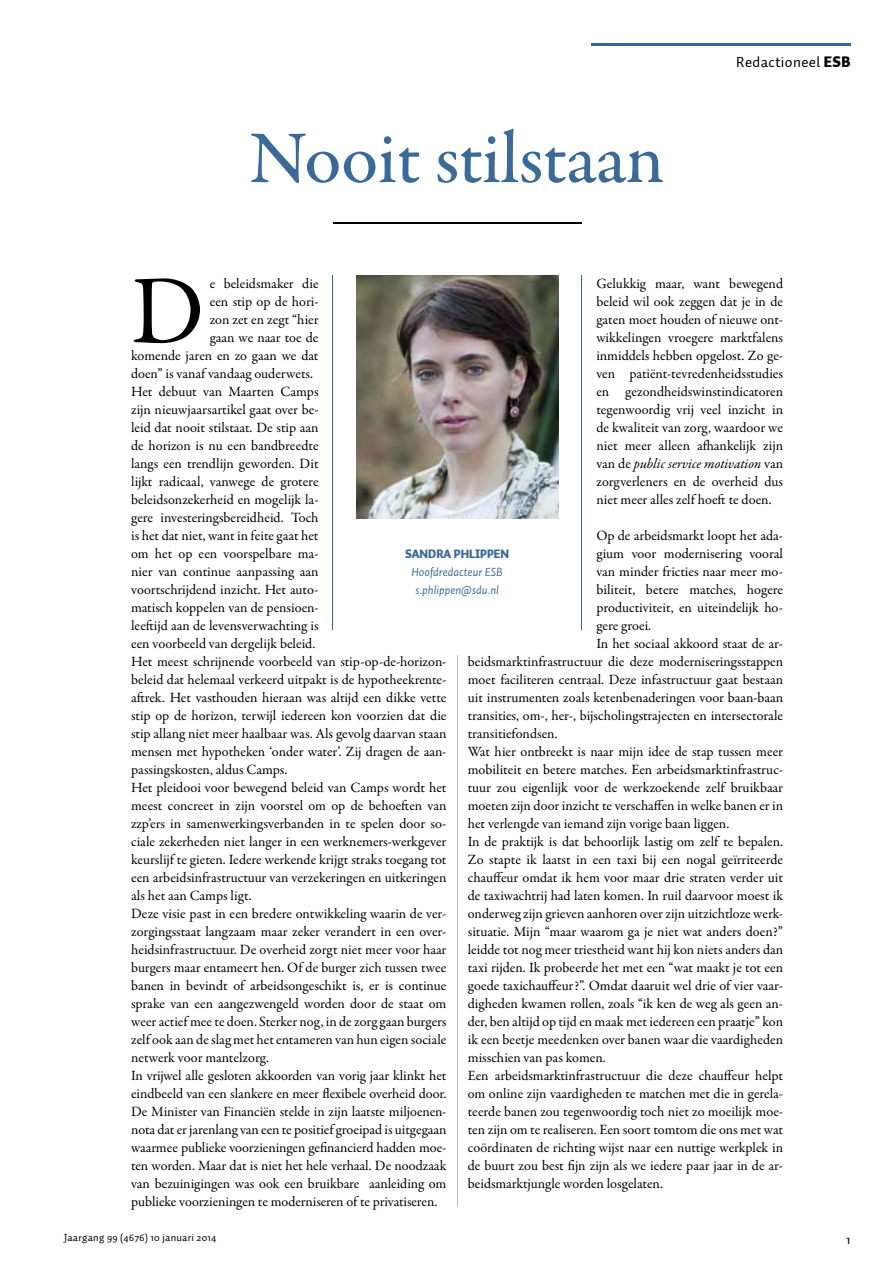
<style>
.page{position:relative;width:893px;height:1263px;background:#fff}
.page>*{position:absolute;margin:0;border:0;box-sizing:border-box;transform-origin:0 0}
.t1{font:97.65px "Garamond Premr Pro";color:#000}
.t2{font:500 75px "Garamond Premr Pro";letter-spacing:-.005em;color:#3b6a98}
.t3{font:15px "Auto 1";letter-spacing:.025em;color:#000}
.t4{font:14.25px/18px "Garamond Premr Pro";color:#000;text-align:justify}
.t5{font:13.5px "Auto 1";color:#000}
.t6{font:italic 12px/18px "Auto 1";color:#3b6a98;text-align:center}
.t7{font:900 12px "Auto 1";color:#3b6a98}
.t8{font:10.5px "Auto 1";letter-spacing:.025em;color:#000}
.s1{font-weight:900}
.s2{font-style:italic}
</style>
<div class="page">
<hr style="left:591px;top:43px;width:259px;height:2px;background:#306997">
<hr style="left:333px;top:222px;width:248px;height:2px;background:#000">
<hr style="left:457px;top:655px;width:1px;height:551px;background:#306997">
<hr style="left:581px;top:276px;width:1px;height:354px;background:#306997">
<hr style="left:333px;top:276px;width:1px;height:354px;background:#306997">
<img style="left:356px;top:276px;width:202px;height:242px">
<h2 class="t2" style="left:250px;top:113px;width:416px">Nooit stilstaan</h2>
<p class="t3" style="left:736px;top:53px;width:116px">Redactioneel <span class="s1">ESB</span></p>
<p class="t4" style="left:596px;top:275px;width:188px">Gelukkig maar, want bewegend beleid wil ook zeggen dat je in de gaten moet houden of nieuwe ont&shy;wikkelingen vroegere marktfalens inmiddels hebben opgelost. Zo ge&shy;ven patiënt-tevredenheidsstudies en gezondheidswinstindicatoren tegenwoordig vrij veel inzicht in de kwaliteit van zorg, waardoor we niet meer alleen afhankelijk zijn van de <span class="s2">public service motivation</span> van zorgverleners en de overheid dus niet meer alles zelf hoeft te doen.</p>
<p class="t4" style="left:596px;top:527px;width:188px">Op de arbeidsmarkt loopt het ada-</p>
<p class="t4" style="left:596px;top:545px;width:188px">gium voor modernisering vooral</p>
<p class="t4" style="left:596px;top:563px;width:188px">van minder fricties naar meer mo-</p>
<p class="t4" style="left:596px;top:581px;width:188px">biliteit, betere matches, hogere</p>
<p class="t4" style="left:596px;top:599px;width:188px">productiviteit, en uiteindelijk ho-</p>
<p class="t4" style="left:596px;top:617px;width:56px">gere groei.</p>
<p class="t4" style="left:596px;top:635px;width:188px">In het sociaal akkoord staat de ar-</p>
<p class="t4" style="left:468px;top:653px;width:317px">beidsmarktinfrastructuur die deze moderniseringsstappen</p>
<p class="t4" style="left:468px;top:671px;width:317px">moet faciliteren centraal. Deze infastructuur gaat bestaan</p>
<p class="t4" style="left:468px;top:689px;width:317px">uit instrumenten zoals ketenbenaderingen voor baan-baan</p>
<p class="t4" style="left:468px;top:707px;width:317px">transities, om-, her-, bijscholingstrajecten en intersectorale</p>
<p class="t4" style="left:468px;top:725px;width:91px">transitiefondsen.</p>
<p class="t4" style="left:468px;top:743px;width:317px">Wat hier ontbreekt is naar mijn idee de stap tussen meer</p>
<p class="t4" style="left:468px;top:761px;width:317px">mobiliteit en betere matches. Een arbeidsmarktinfrastruc-</p>
<p class="t4" style="left:468px;top:779px;width:317px">tuur zou eigenlijk voor de werkzoekende zelf bruikbaar</p>
<p class="t4" style="left:468px;top:797px;width:317px">moeten zijn door inzicht te verschaffen in welke banen er in</p>
<p class="t4" style="left:468px;top:815px;width:263px">het verlengde van iemand zijn vorige baan liggen.</p>
<p class="t4" style="left:468px;top:833px;width:317px">In de praktijk is dat behoorlijk lastig om zelf te bepalen.</p>
<p class="t4" style="left:468px;top:851px;width:317px">Zo stapte ik laatst in een taxi bij een nogal geïrriteerde</p>
<p class="t4" style="left:468px;top:869px;width:317px">chauffeur omdat ik hem voor maar drie straten verder uit</p>
<p class="t4" style="left:468px;top:887px;width:317px">de taxiwachtrij had laten komen. In ruil daarvoor moest ik</p>
<p class="t4" style="left:468px;top:905px;width:317px">onderweg zijn grieven aanhoren over zijn uitzichtloze werk-</p>
<p class="t4" style="left:468px;top:923px;width:317px">situatie. Mijn “maar waarom ga je niet wat anders doen?”</p>
<p class="t4" style="left:468px;top:941px;width:317px">leidde tot nog meer triestheid want hij kon niets anders dan</p>
<p class="t4" style="left:468px;top:959px;width:317px">taxi rijden. Ik probeerde het met een “wat maakt je tot een</p>
<p class="t4" style="left:468px;top:977px;width:317px">goede taxichauffeur?”. Omdat daaruit wel drie of vier vaar-</p>
<p class="t4" style="left:468px;top:995px;width:317px">digheden kwamen rollen, zoals “ik ken de weg als geen an-</p>
<p class="t4" style="left:468px;top:1013px;width:317px">der, ben altijd op tijd en maak met iedereen een praatje” kon</p>
<p class="t4" style="left:468px;top:1031px;width:317px">ik een beetje meedenken over banen waar die vaardigheden</p>
<p class="t4" style="left:468px;top:1049px;width:140px">misschien van pas komen.</p>
<p class="t4" style="left:468px;top:1067px;width:317px">Een arbeidsmarktinfrastructuur die deze chauffeur helpt</p>
<p class="t4" style="left:468px;top:1085px;width:317px">om online zijn vaardigheden te matchen met die in gerela-</p>
<p class="t4" style="left:468px;top:1103px;width:317px">teerde banen zou tegenwoordig toch niet zo moeilijk moe-</p>
<p class="t4" style="left:468px;top:1121px;width:317px">ten zijn om te realiseren. Een soort tomtom die ons met wat</p>
<p class="t4" style="left:468px;top:1139px;width:317px">coördinaten de richting wijst naar een nuttige werkplek in</p>
<p class="t4" style="left:468px;top:1157px;width:317px">de buurt zou best fijn zijn als we iedere paar jaar in de ar-</p>
<p class="t4" style="left:468px;top:1175px;width:197px">beidsmarktjungle worden losgelaten.</p>
<h1 class="t1" style="left:131px;top:253px;width:75px">D</h1>
<p class="t4" style="left:210px;top:275px;width:110px">e beleidsmaker die</p>
<p class="t4" style="left:210px;top:293px;width:110px">een stip op de hori-</p>
<p class="t4" style="left:210px;top:311px;width:110px">zon zet en zegt “hier</p>
<p class="t4" style="left:210px;top:329px;width:110px">gaan we naar toe de</p>
<p class="t4" style="left:131px;top:347px;width:189px">komende jaren en zo gaan we dat</p>
<p class="t4" style="left:131px;top:365px;width:184px">doen” is vanaf vandaag ouderwets.</p>
<p class="t4" style="left:131px;top:383px;width:189px">Het debuut van Maarten Camps</p>
<p class="t4" style="left:131px;top:401px;width:189px">zijn nieuwjaarsartikel gaat over be-</p>
<p class="t4" style="left:131px;top:419px;width:189px">leid dat nooit stilstaat. De stip aan</p>
<p class="t4" style="left:131px;top:437px;width:189px">de horizon is nu een bandbreedte</p>
<p class="t4" style="left:131px;top:455px;width:189px">langs een trendlijn geworden. Dit</p>
<p class="t4" style="left:131px;top:473px;width:189px">lijkt radicaal, vanwege de grotere</p>
<p class="t4" style="left:131px;top:491px;width:189px">beleidsonzekerheid en mogelijk la-</p>
<p class="t4" style="left:131px;top:509px;width:189px">gere investeringsbereidheid. Toch</p>
<p class="t4" style="left:131px;top:527px;width:189px">is het dat niet, want in feite gaat het</p>
<p class="t4" style="left:131px;top:545px;width:189px">om het op een voorspelbare ma-</p>
<p class="t4" style="left:131px;top:563px;width:189px">nier van continue aanpassing aan</p>
<p class="t4" style="left:131px;top:581px;width:189px">voortschrijdend inzicht. Het auto-</p>
<p class="t4" style="left:131px;top:599px;width:189px">matisch koppelen van de pensioen-</p>
<p class="t4" style="left:131px;top:617px;width:189px">leeftijd aan de levensverwachting is</p>
<p class="t4" style="left:131px;top:635px;width:186px">een voorbeeld van dergelijk beleid.</p>
<p class="t4" style="left:131px;top:653px;width:317px">Het meest schrijnende voorbeeld van stip-op-de-horizon-</p>
<p class="t4" style="left:131px;top:671px;width:317px">beleid dat helemaal verkeerd uitpakt is de hypotheekrente-</p>
<p class="t4" style="left:131px;top:689px;width:317px">aftrek. Het vasthouden hieraan was altijd een dikke vette</p>
<p class="t4" style="left:131px;top:707px;width:317px">stip op de horizon, terwijl iedereen kon voorzien dat die</p>
<p class="t4" style="left:131px;top:725px;width:317px">stip allang niet meer haalbaar was. Als gevolg daarvan staan</p>
<p class="t4" style="left:131px;top:743px;width:317px">mensen met hypotheken ‘onder water’. Zij dragen de aan-</p>
<p class="t4" style="left:131px;top:761px;width:158px">passingskosten, aldus Camps.</p>
<p class="t4" style="left:131px;top:779px;width:317px">Het pleidooi voor bewegend beleid van Camps wordt het</p>
<p class="t4" style="left:131px;top:797px;width:317px">meest concreet in zijn voorstel om op de behoeften van</p>
<p class="t4" style="left:131px;top:815px;width:317px">zzp’ers in samenwerkingsverbanden in te spelen door so-</p>
<p class="t4" style="left:131px;top:833px;width:317px">ciale zekerheden niet langer in een werknemers-werkgever</p>
<p class="t4" style="left:131px;top:851px;width:317px">keurslijf te gieten. Iedere werkende krijgt straks toegang tot</p>
<p class="t4" style="left:131px;top:869px;width:317px">een arbeidsinfrastructuur van verzekeringen en uitkeringen</p>
<p class="t4" style="left:131px;top:887px;width:122px">als het aan Camps ligt.</p>
<p class="t4" style="left:131px;top:905px;width:317px">Deze visie past in een bredere ontwikkeling waarin de ver-</p>
<p class="t4" style="left:131px;top:923px;width:317px">zorgingsstaat langzaam maar zeker verandert in een over-</p>
<p class="t4" style="left:131px;top:941px;width:317px">heidsinfrastructuur. De overheid zorgt niet meer voor haar</p>
<p class="t4" style="left:131px;top:959px;width:317px">burgers maar entameert hen. Of de burger zich tussen twee</p>
<p class="t4" style="left:131px;top:977px;width:317px">banen in bevindt of arbeidsongeschikt is, er is continue</p>
<p class="t4" style="left:131px;top:995px;width:317px">sprake van een aangezwengeld worden door de staat om</p>
<p class="t4" style="left:131px;top:1013px;width:317px">weer actief mee te doen. Sterker nog, in de zorg gaan burgers</p>
<p class="t4" style="left:131px;top:1031px;width:317px">zelf ook aan de slag met het entameren van hun eigen sociale</p>
<p class="t4" style="left:131px;top:1049px;width:140px">netwerk voor mantelzorg.</p>
<p class="t4" style="left:131px;top:1067px;width:317px">In vrijwel alle gesloten akkoorden van vorig jaar klinkt het</p>
<p class="t4" style="left:131px;top:1085px;width:317px">eindbeeld van een slankere en meer flexibele overheid door.</p>
<p class="t4" style="left:131px;top:1103px;width:317px">De Minister van Financiën stelde in zijn laatste miljoenen-</p>
<p class="t4" style="left:131px;top:1121px;width:317px">nota dat er jarenlang van een te positief groeipad is uitgegaan</p>
<p class="t4" style="left:131px;top:1139px;width:317px">waarmee publieke voorzieningen gefinancierd hadden moe-</p>
<p class="t4" style="left:131px;top:1157px;width:317px">ten worden. Maar dat is niet het hele verhaal. De noodzaak</p>
<p class="t4" style="left:131px;top:1175px;width:317px">van bezuinigingen was ook een bruikbare aanleiding om</p>
<p class="t4" style="left:131px;top:1193px;width:308px">publieke voorzieningen te moderniseren of te privatiseren.</p>
<p class="t7" style="left:405px;top:546px;width:106px">SANDRA PHLIPPEN</p>
<p class="t6" style="left:411px;top:563px;width:93px">Hoofdredacteur ESB s.phlippen@sdu.nl</p>
<p class="t8" style="left:64px;top:1231px;width:154px">Jaargang 99 (4676) 10 januari 2014</p>
<p class="t5" style="left:846px;top:1231px;width:6px">1</p>
</div>
